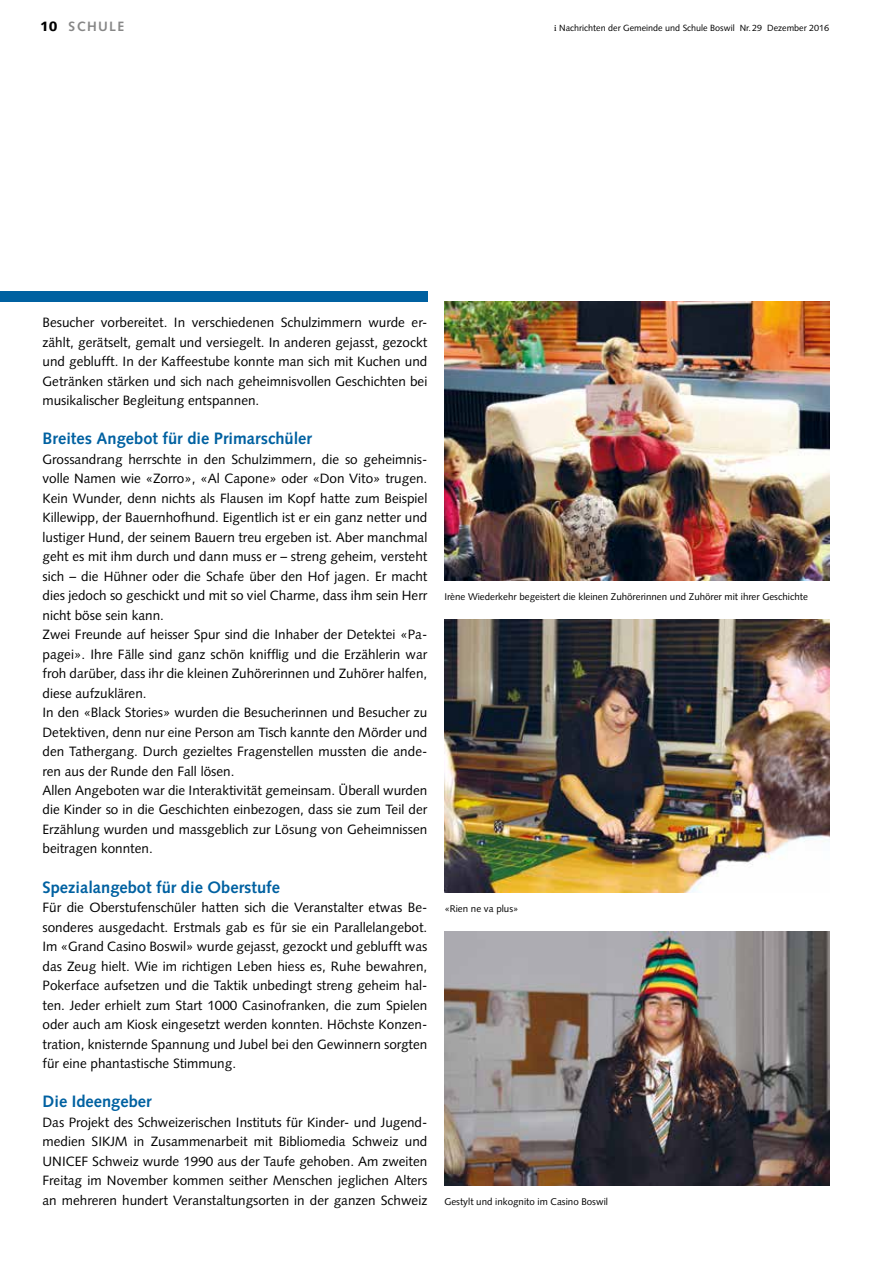
<style>
.page{position:relative;width:893px;height:1263px;background:#fff}
.page>*{position:absolute;margin:0;border:0;box-sizing:border-box;transform-origin:0 0}
.t1{font:700 16.5px "Syntax LT Std";color:#0061a1}
.t2{font:13.5px/19.5px "Syntax LT Std";color:#000;text-align:justify}
.t3{font:700 13.5px "Syntax LT Std";letter-spacing:.1em;color:#878787}
.t4{font:9.75px "Syntax LT Std";color:#000}
.t5{font:9px "Syntax LT Std";color:#000}
.s1{font-weight:900;color:#000}
.s2{font-family:"Utopia Std"}
</style>
<div class="page">
<div style="left:0;top:291px;width:427px;height:11px;background:#0061a1"></div>
<img style="left:444px;top:932px;width:385px;height:254px">
<img style="left:444px;top:302px;width:385px;height:278px">
<img style="left:444px;top:620px;width:385px;height:273px">
<p class="t3" style="left:40px;top:19px;width:86px"><span class="s1">10</span> SCHULE</p>
<p class="t5" style="left:554px;top:23px;width:276px"><span class="s2">i</span> Nachrichten der Gemeinde und Schule Boswil Nr.29 Dezember 2016</p>
<p class="t2" style="left:43px;top:313px;width:386px">Besucher vorbereitet. In verschiedenen Schulzimmern wurde er&shy;zählt, gerätselt, gemalt und versiegelt. In anderen gejasst, gezockt und geblufft. In der Kaffeestube konnte man sich mit Kuchen und Getränken stärken und sich nach geheimnisvollen Geschichten bei musikalischer Begleitung entspannen.</p>
<p class="t1" style="left:43px;top:429px;width:271px">Breites Angebot für die Primarschüler</p>
<p class="t2" style="left:43px;top:449px;width:386px;text-align:left">Grossandrang herrschte in den Schulzimmern, die so geheimnis&shy;volle Namen wie «Zorro», «Al Capone» oder «Don Vito» trugen.<br>Kein Wunder, denn nichts als Flausen im Kopf hatte zum Beispiel Killewipp, der Bauernhofhund. Eigentlich ist er ein ganz netter und lustiger Hund, der seinem Bauern treu ergeben ist. Aber manchmal geht es mit ihm durch und dann muss er – streng geheim, versteht sich – die Hühner oder die Schafe über den Hof jagen. Er macht dies jedoch so geschickt und mit so viel Charme, dass ihm sein Herr nicht böse sein kann.<br>Zwei Freunde auf heisser Spur sind die Inhaber der Detektei «Pa&shy;pagei». Ihre Fälle sind ganz schön knifflig und die Erzählerin war froh darüber, dass ihr die kleinen Zuhörerinnen und Zuhörer halfen, diese aufzuklären.<br>In den «Black Stories» wurden die Besucherinnen und Besucher zu Detektiven, denn nur eine Person am Tisch kannte den Mörder und den Tathergang. Durch gezieltes Fragenstellen mussten die ande&shy;ren aus der Runde den Fall lösen.<br>Allen Angeboten war die Interaktivität gemeinsam. Überall wurden die Kinder so in die Geschichten einbezogen, dass sie zum Teil der Erzählung wurden und massgeblich zur Lösung von Geheimnissen beitragen konnten.</p>
<p class="t1" style="left:43px;top:877px;width:239px">Spezialangebot für die Oberstufe</p>
<p class="t2" style="left:43px;top:898px;width:386px">Für die Oberstufenschüler hatten sich die Veranstalter etwas Be&shy;sonderes ausgedacht. Erstmals gab es für sie ein Parallelangebot.<br>Im «Grand Casino Boswil» wurde gejasst, gezockt und geblufft was das Zeug hielt. Wie im richtigen Leben hiess es, Ruhe bewahren, Pokerface aufsetzen und die Taktik unbedingt streng geheim hal&shy;ten. Jeder erhielt zum Start 1000 Casinofranken, die zum Spielen oder auch am Kiosk eingesetzt werden konnten. Höchste Konzen&shy;tration, knisternde Spannung und Jubel bei den Gewinnern sorgten für eine phantastische Stimmung.</p>
<p class="t1" style="left:43px;top:1092px;width:111px">Die Ideengeber</p>
<p class="t2" style="left:43px;top:1112px;width:386px">Das Projekt des Schweizerischen Instituts für Kinder- und Jugend&shy;medien SIKJM in Zusammenarbeit mit Bibliomedia Schweiz und UNICEF Schweiz wurde 1990 aus der Taufe gehoben. Am zweiten Freitag im November kommen seither Menschen jeglichen Alters an mehreren hundert Veranstaltungsorten in der ganzen Schweiz</p>
<p class="t4" style="left:444px;top:591px;width:365px">Irène Wiederkehr begeistert die kleinen Zuhörerinnen und Zuhörer mit ihrer Geschichte</p>
<p class="t4" style="left:444px;top:903px;width:76px">«Rien ne va plus»</p>
<p class="t4" style="left:444px;top:1196px;width:165px">Gestylt und inkognito im Casino Boswil</p>
</div>
